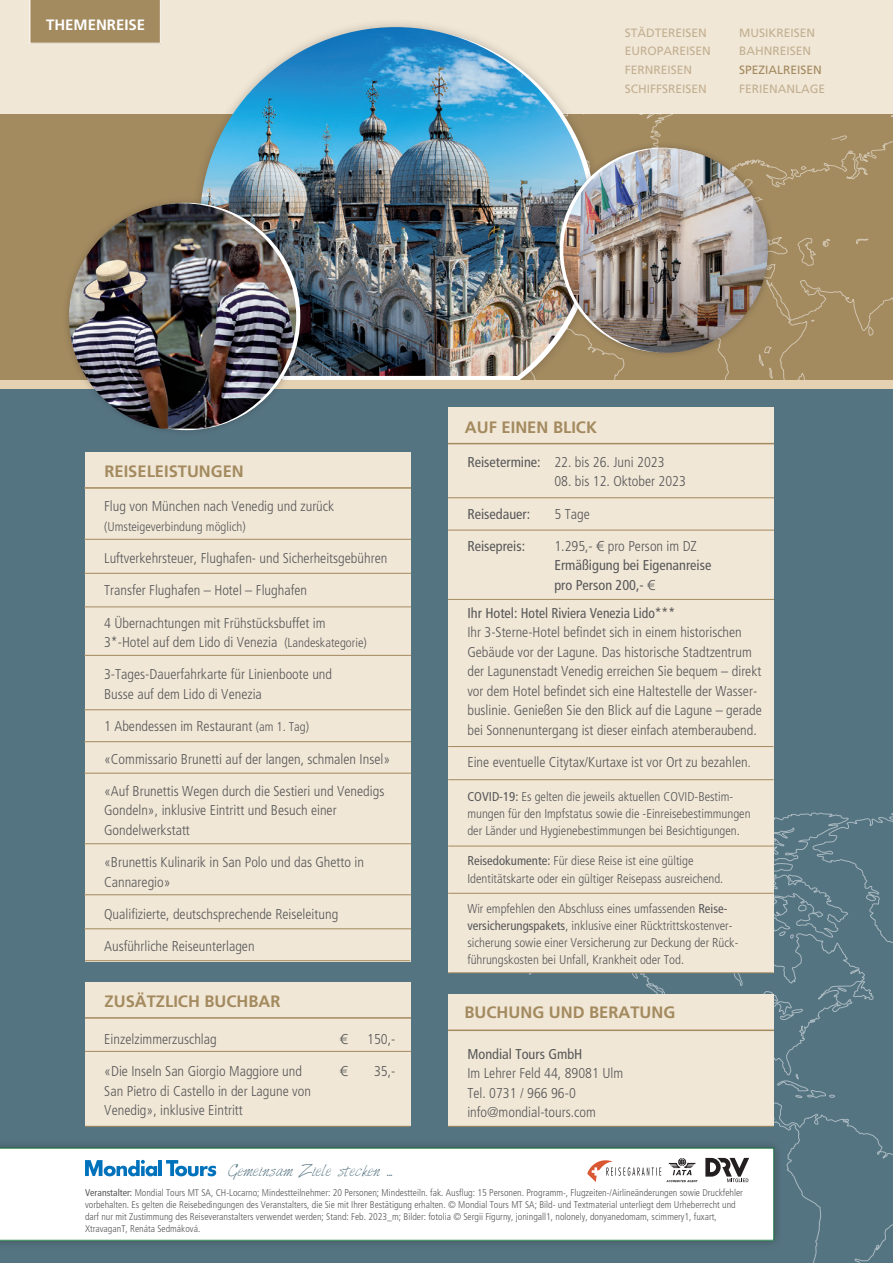
<style>
.page{position:relative;width:893px;height:1263px;background:#fff}
.page>*{position:absolute;margin:0;border:0;box-sizing:border-box;transform-origin:0 0}
.Zwischenheadline{font:700 16.5px "Frutiger";color:#a38a5f}
.t1{font:700 15px "Frutiger";color:#fff}
.Aufzählung{font:300 condensed 14.25px/19.5px "Frutiger";color:#57585a}
.Aufzählung-2{font:condensed 14.25px/19.5px "Frutiger";color:#57585a}
.Aufzählung-3{font:14.25px "Linotype Euro Font Ato F";color:#57585a}
.t2{font:13.5px "Harabara Hand";color:#557482}
.Aufzählung-4{font:300 condensed 12.75px/17.2px "Frutiger";color:#57585a}
.t3{font:12px "Frutiger";color:#c2b092}
.t4{font:12px "Frutiger";color:#a38a5f}
.t5{font:300 condensed 9.75px/12px "Frutiger";color:#57585a}
.s1{font-size:12.75px}
.s2{font-weight:400}
.s3{font-weight:300}
.s4{font-family:"Linotype Euro Font Ato F";font-stretch:normal}
</style>
<div class="page">
<div style="left:0;top:0;width:893px;height:155px;background:#f1e7d6"></div>
<div style="left:0;top:114px;width:893px;height:270px;background:#a38a5f"></div>
<svg style="left:614px;top:114px;width:279px;height:266px"></svg>
<div style="left:190px;top:18px;width:416px;height:412px;background:#231f20;opacity:.25"></div>
<img style="left:200px;top:27px;width:391px;height:349px">
<div style="left:0;top:384px;width:893px;height:879px;background:#557482"></div>
<svg style="left:526px;top:809px;width:367px;height:454px"></svg>
<div style="left:0;top:380px;width:893px;height:9px;background:#e4d2b3"></div>
<div style="left:85px;top:452px;width:325px;height:509px;background:#f1e7d6"></div>
<hr style="left:85px;top:487px;width:325px;height:2px;background:#a38a5f">
<hr style="left:85px;top:607px;width:325px;height:1px;background:#a38a5f">
<hr style="left:85px;top:573px;width:325px;height:1px;background:#a38a5f">
<hr style="left:85px;top:655px;width:325px;height:1px;background:#a38a5f">
<hr style="left:85px;top:773px;width:325px;height:1px;background:#a38a5f">
<hr style="left:85px;top:843px;width:325px;height:1px;background:#a38a5f">
<hr style="left:85px;top:894px;width:325px;height:1px;background:#a38a5f">
<hr style="left:85px;top:928px;width:325px;height:1px;background:#a38a5f">
<hr style="left:85px;top:709px;width:325px;height:1px;background:#a38a5f">
<hr style="left:85px;top:539px;width:325px;height:1px;background:#a38a5f">
<hr style="left:85px;top:741px;width:325px;height:1px;background:#a38a5f">
<hr style="left:85px;top:960px;width:325px;height:1px;background:#a38a5f">
<div style="left:85px;top:983px;width:325px;height:143px;background:#f1e7d6"></div>
<hr style="left:85px;top:1017px;width:325px;height:2px;background:#a38a5f">
<hr style="left:85px;top:1051px;width:325px;height:1px;background:#a38a5f">
<hr style="left:85px;top:1126px;width:325px;height:1px;background:#a38a5f">
<div style="left:30px;top:0;width:131px;height:44px;background:#a38a5f"></div>
<div style="left:448px;top:994px;width:325px;height:132px;background:#f1e7d6"></div>
<hr style="left:448px;top:1029px;width:325px;height:2px;background:#a38a5f">
<hr style="left:448px;top:1126px;width:325px;height:1px;background:#a38a5f">
<div style="left:553px;top:141px;width:221px;height:218px;background:#231f20;opacity:.25"></div>
<img style="left:563px;top:148px;width:205px;height:205px;border-radius:102px">
<div style="left:62px;top:196px;width:245px;height:241px;background:#231f20;opacity:.25"></div>
<img style="left:69px;top:203px;width:227px;height:226px">
<div style="left:448px;top:408px;width:325px;height:565px;background:#f1e7d6"></div>
<hr style="left:448px;top:443px;width:325px;height:1px;background:#a38a5f">
<hr style="left:448px;top:530px;width:325px;height:1px;background:#a38a5f">
<hr style="left:448px;top:497px;width:325px;height:1px;background:#a38a5f">
<hr style="left:448px;top:599px;width:325px;height:1px;background:#a38a5f">
<hr style="left:448px;top:746px;width:325px;height:1px;background:#a38a5f">
<hr style="left:448px;top:893px;width:325px;height:1px;background:#a38a5f">
<hr style="left:448px;top:846px;width:325px;height:1px;background:#a38a5f">
<hr style="left:448px;top:779px;width:325px;height:1px;background:#a38a5f">
<hr style="left:448px;top:972px;width:325px;height:1px;background:#a38a5f">
<div style="left:0;top:1138px;width:783px;height:112px;background:#231f20;opacity:.4"></div>
<div style="left:0;top:1148px;width:774px;height:92px;background:#fff"></div>
<hr style="left:159px;top:1160px;width:3px;height:16px;background:#0072bc">
<svg style="left:85px;top:1160px;width:72px;height:16px"></svg>
<svg style="left:166px;top:1160px;width:50px;height:16px"></svg>
<svg style="left:587px;top:1158px;width:111px;height:24px;background:#e6dedc"></svg>
<svg style="left:705px;top:1158px;width:44px;height:24px"></svg>
<p class="t1" style="left:46px;top:16px;width:101px">THEMENREISE</p>
<p class="t3" style="left:625px;top:26px;width:84px">STÄDTEREISEN</p>
<p class="t3" style="left:625px;top:44px;width:88px">EUROPAREISEN</p>
<p class="t3" style="left:625px;top:63px;width:69px">FERNREISEN</p>
<p class="t3" style="left:625px;top:82px;width:84px">SCHIFFSREISEN</p>
<p class="t3" style="left:739px;top:26px;width:78px">MUSIKREISEN</p>
<p class="t3" style="left:739px;top:44px;width:73px">BAHNREISEN</p>
<p class="t4" style="left:739px;top:63px;width:84px">SPEZIALREISEN</p>
<p class="t3" style="left:739px;top:82px;width:88px">FERIENANLAGE</p>
<p class="Zwischenheadline" style="left:104px;top:462px;width:141px">REISELEISTUNGEN</p>
<p class="Aufzählung" style="left:104px;top:497px;width:232px">Flug von München nach Venedig und zurück</p>
<p class="Aufzählung-4" style="left:104px;top:518px;width:143px">(Umsteigeverbindung möglich)</p>
<p class="Aufzählung" style="left:104px;top:549px;width:285px">Luftverkehrsteuer, Flughafen- und Sicherheitsgebühren</p>
<p class="Aufzählung" style="left:104px;top:581px;width:204px">Transfer Flughafen – Hotel – Flughafen</p>
<p class="Aufzählung" style="left:104px;top:613px;width:264px">4 Übernachtungen mit Frühstücksbuffet im<br>3*-Hotel auf dem Lido di Venezia <span class="s1">(Landeskategorie)</span></p>
<p class="Aufzählung" style="left:104px;top:665px;width:229px">3-Tages-Dauerfahrkarte für Linienboote und<br>Busse auf dem Lido di Venezia</p>
<p class="Aufzählung" style="left:104px;top:717px;width:207px">1 Abendessen im Restaurant <span class="s1">(am 1. Tag)</span></p>
<p class="Aufzählung" style="left:104px;top:749px;width:288px">«Commissario Brunetti auf der langen, schmalen Insel»</p>
<p class="Aufzählung" style="left:104px;top:781px;width:282px">«Auf Brunettis Wegen durch die Sestieri und Venedigs<br>Gondeln», inklusive Eintritt und Besuch einer<br>Gondelwerkstatt</p>
<p class="Aufzählung" style="left:104px;top:852px;width:261px">«Brunettis Kulinarik in San Polo und das Ghetto in<br>Cannaregio»</p>
<p class="Aufzählung" style="left:104px;top:904px;width:236px">Qualifizierte, deutschsprechende Reiseleitung</p>
<p class="Aufzählung" style="left:104px;top:936px;width:152px">Ausführliche Reiseunterlagen</p>
<p class="Zwischenheadline" style="left:105px;top:991px;width:178px">ZUSÄTZLICH BUCHBAR</p>
<p class="Aufzählung" style="left:104px;top:1029px;width:114px">Einzelzimmerzuschlag</p>
<p class="Aufzählung-3" style="left:340px;top:1030px;width:9px">1</p>
<p class="Aufzählung" style="left:367px;top:1029px;width:30px">150,-</p>
<p class="Aufzählung" style="left:104px;top:1061px;width:199px">«Die Inseln San Giorgio Maggiore und</p>
<p class="Aufzählung-3" style="left:340px;top:1063px;width:9px">1</p>
<p class="Aufzählung" style="left:374px;top:1061px;width:23px">35,-</p>
<p class="Aufzählung" style="left:104px;top:1081px;width:208px">San Pietro di Castello in der Lagune von<br>Venedig», inklusive Eintritt</p>
<p class="Zwischenheadline" style="left:465px;top:417px;width:134px">AUF EINEN BLICK</p>
<p class="Aufzählung" style="left:467px;top:452px;width:199px"><span class="s2">Reisetermine:</span> 22. bis 26. Juni 2023</p>
<p class="Aufzählung" style="left:554px;top:472px;width:133px">08. bis 12. Oktober 2023</p>
<p class="Aufzählung-2" style="left:467px;top:504px;width:64px">Reisedauer:</p>
<p class="Aufzählung" style="left:554px;top:504px;width:37px">5 Tage</p>
<p class="Aufzählung-2" style="left:467px;top:536px;width:59px">Reisepreis:</p>
<p class="Aufzählung-2" style="left:554px;top:536px;width:158px"><span class="s3">1.295,-</span> <span class="s4">1</span> <span class="s3">pro Person im DZ<br></span>Ermäßigung bei Eigenanreise pro Person 200,- <span class="s4">1</span></p>
<p class="Aufzählung" style="left:467px;top:603px;width:296px"><span class="s2">Ihr Hotel: Hotel Riviera Venezia Lido***<br></span>Ihr 3-Sterne-Hotel befindet sich in einem historischen Gebäude vor der Lagune. Das historische Stadtzentrum der Lagunenstadt Venedig erreichen Sie bequem – direkt vor dem Hotel befindet sich eine Haltestelle der Wasser&shy;buslinie. Genießen Sie den Blick auf die Lagune – gerade bei Sonnenuntergang ist dieser einfach atemberaubend.</p>
<p class="Aufzählung" style="left:467px;top:753px;width:285px">Eine eventuelle Citytax/Kurtaxe ist vor Ort zu bezahlen<span class="s1">.</span></p>
<p class="Aufzählung-4" style="left:467px;top:788px;width:285px"><span class="s2">COVID-19:</span> Es gelten die jeweils aktuellen COVID-Bestim&shy;mungen für den Impfstatus sowie die -Einreisebestimmungen der Länder und Hygienebestimmungen bei Besichtigungen.</p>
<p class="Aufzählung-4" style="left:467px;top:853px;width:257px"><span class="s2">Reisedokumente:</span> Für diese Reise ist eine gültige<br>Identitätskarte oder ein gültiger Reisepass ausreichend.</p>
<p class="Aufzählung-4" style="left:467px;top:900px;width:273px">Wir empfehlen den Abschluss eines umfassenden <span class="s2">Reise&shy;versicherungspakets</span>, inklusive einer Rücktrittskostenver&shy;sicherung sowie einer Versicherung zur Deckung der Rück&shy;führungskosten bei Unfall, Krankheit oder Tod.</p>
<p class="Zwischenheadline" style="left:464px;top:1003px;width:212px">BUCHUNG UND BERATUNG</p>
<p class="Aufzählung" style="left:467px;top:1044px;width:157px"><span class="s2">Mondial Tours GmbH<br></span>Im Lehrer Feld 44, 89081 Ulm<br>Tel. 0731 / 966 96-0 info@mondial-tours.com</p>
<p class="t2" style="left:229px;top:1163px;width:165px">Gemeinsam Ziele stecken ...</p>
<p class="t5" style="left:85px;top:1186px;width:659px"><span class="s2">Veranstalter:</span> Mondial Tours MT SA, CH-Locarno; Mindestteilnehmer: 20 Personen; Mindestteiln. fak. Ausflug: 15 Personen. Programm-, Flugzeiten-/Airlineänderungen sowie Druckfehler vorbehalten. Es gelten die Reisebedingungen des Veranstalters, die Sie mit Ihrer Bestätigung erhalten. © Mondial Tours MT SA; Bild- und Textmaterial unterliegt dem Urheberrecht und darf nur mit Zustimmung des Reiseveranstalters verwendet werden; Stand: Feb. 2023_m; Bilder: fotolia © Sergii Figurny, joningall1, nolonely, donyanedomam, scimmery1, fuxart, XtravaganT, Renáta Sedmáková.</p>
</div>
